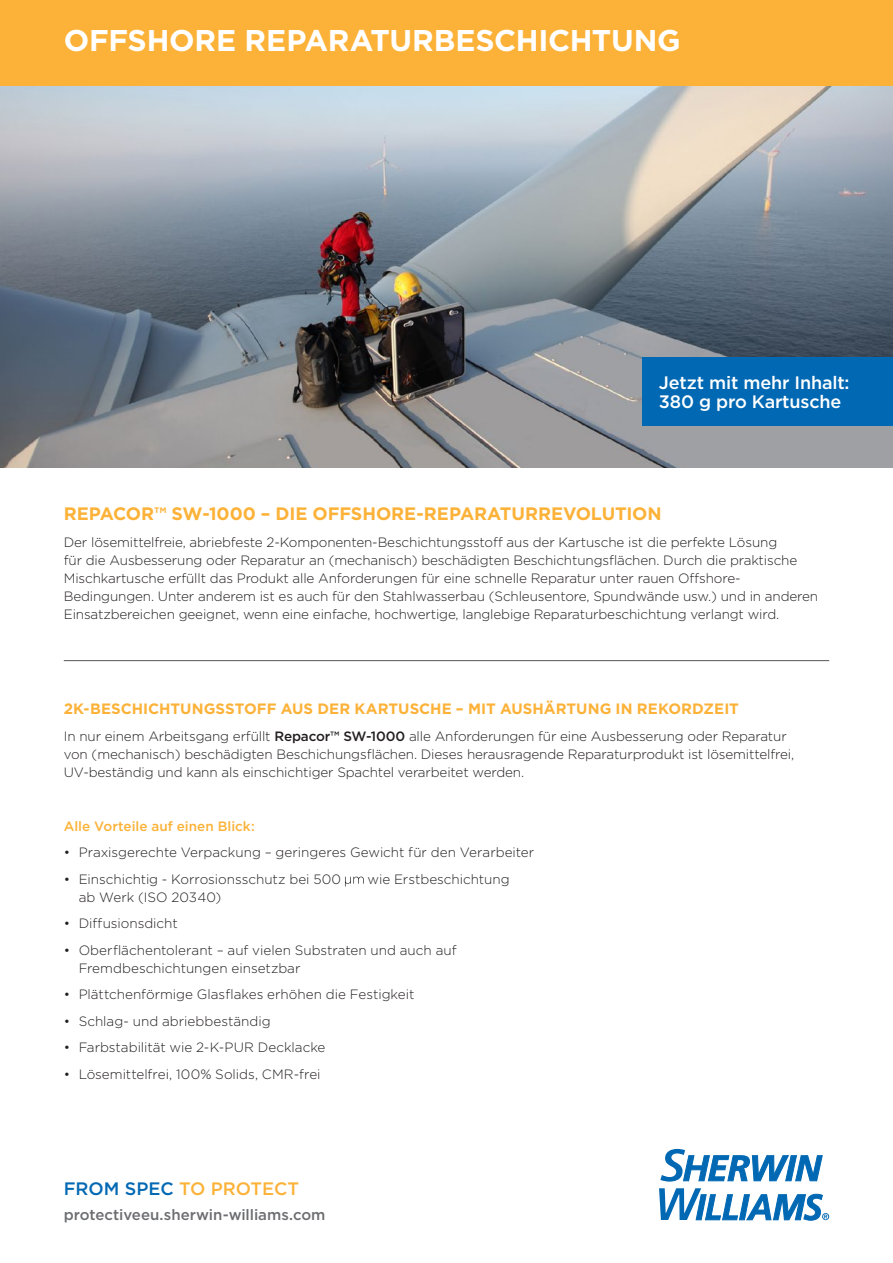
<style>
.page{position:relative;width:893px;height:1263px;background:#fff}
.page>*{position:absolute;margin:0;border:0;box-sizing:border-box;transform-origin:0 0}
.Product_Name{font:700 30px "Gotham";letter-spacing:-.01em;color:#fff}
.Product_Description{font:700 18px "Gotham";letter-spacing:-.005em;color:#fcb238}
.Bullets_RB{font:500 18px "Gotham";letter-spacing:-.01em;color:#fff}
.t1{font:500 18px "Gotham";color:#fcb238}
.Section_Title{font:700 15px "Gotham";color:#fcb238}
.t2{font:500 15px "Gotham";letter-spacing:-.005em;color:#6c6d70}
.Bullets_RB-2{font:300 13.5px/18px "Gotham";letter-spacing:-.01em;color:#231f20}
.Paragraph_Intro_Text{font:500 13.5px "Gotham";color:#fcb238}
.s1{font-weight:500}
.s2{color:#0168b3}
</style>
<div class="page">
<img style="left:0;top:85px;width:893px;height:383px">
<svg style="left:659px;top:1149px;width:170px;height:71px"></svg>
<div style="left:0;top:0;width:893px;height:85px;background:#fcb238"></div>
<hr style="left:64px;top:660px;width:765px;height:1px;background:#57585a">
<svg style="left:345px;top:877px;width:19px;height:9px"></svg>
<div style="left:643px;top:357px;width:250px;height:68px;background:#0168b3"></div>
<p class="Product_Name" style="left:64px;top:20px;width:618px">OFFSHORE REPARATURBESCHICHTUNG</p>
<p class="Bullets_RB" style="left:659px;top:371px;width:192px">Jetzt mit mehr Inhalt:</p>
<p class="Bullets_RB" style="left:659px;top:390px;width:184px">380 g pro Kartusche</p>
<p class="Product_Description" style="left:64px;top:502px;width:599px">REPACOR™ SW-1000 – DIE OFFSHORE-REPARATURREVOLUTION</p>
<p class="Bullets_RB-2" style="left:64px;top:533px;width:756px">Der lösemittelfreie, abriebfeste 2-Komponenten-Beschichtungsstoff aus der Kartusche ist die perfekte Lösung<br>für die Ausbesserung oder Reparatur an (mechanisch) beschädigten Beschichtungsflächen. Durch die praktische Mischkartusche erfüllt das Produkt alle Anforderungen für eine schnelle Reparatur unter rauen Offshore-Bedingungen. Unter anderem ist es auch für den Stahlwasserbau (Schleusentore, Spundwände usw.) und in anderen Einsatzbereichen geeignet, wenn eine einfache, hochwertige, langlebige Reparaturbeschichtung verlangt wird.</p>
<p class="Section_Title" style="left:64px;top:699px;width:677px">2K-BESCHICHTUNGSSTOFF AUS DER KARTUSCHE – MIT AUSHÄRTUNG IN REKORDZEIT</p>
<p class="Bullets_RB-2" style="left:64px;top:727px;width:732px">In nur einem Arbeitsgang erfüllt <span class="s1">Repacor™ SW-1000</span> alle Anforderungen für eine Ausbesserung oder Reparatur von (mechanisch) beschädigten Beschichungsflächen. Dieses herausragende Reparaturprodukt ist lösemittelfrei,<br>UV-beständig und kann als einschichtiger Spachtel verarbeitet werden.</p>
<p class="Paragraph_Intro_Text" style="left:64px;top:817px;width:192px">Alle Vorteile auf einen Blick:</p>
<p class="Bullets_RB-2" style="left:64px;top:843px;width:472px">• Praxisgerechte Verpackung – geringeres Gewicht für den Verarbeiter</p>
<p class="Bullets_RB-2" style="left:64px;top:869px;width:279px">• Einschichtig - Korrosionsschutz bei 500</p>
<p class="Bullets_RB-2" style="left:368px;top:869px;width:144px">wie Erstbeschichtung</p>
<p class="Bullets_RB-2" style="left:79px;top:887px;width:144px">ab Werk (ISO 20340)</p>
<p class="Bullets_RB-2" style="left:64px;top:914px;width:116px">• Diffusionsdicht</p>
<p class="Bullets_RB-2" style="left:79px;top:940px;width:379px;text-indent:-15px">• Oberflächentolerant – auf vielen Substraten und auch auf<br>Fremdbeschichtungen einsetzbar</p>
<p class="Bullets_RB-2" style="left:64px;top:985px;width:352px">• Plättchenförmige Glasflakes erhöhen die Festigkeit</p>
<p class="Bullets_RB-2" style="left:64px;top:1011px;width:208px">• Schlag- und abriebbeständig</p>
<p class="Bullets_RB-2" style="left:64px;top:1038px;width:263px">• Farbstabilität wie 2-K-PUR Decklacke</p>
<p class="Bullets_RB-2" style="left:64px;top:1064px;width:258px">• Lösemittelfrei, 100% Solids, CMR-frei</p>
<p class="t1" style="left:64px;top:1176px;width:237px"><span class="s2">FROM SPEC</span> TO PROTECT</p>
<p class="t2" style="left:64px;top:1205px;width:263px">protectiveeu.sherwin-williams.com</p>
</div>
